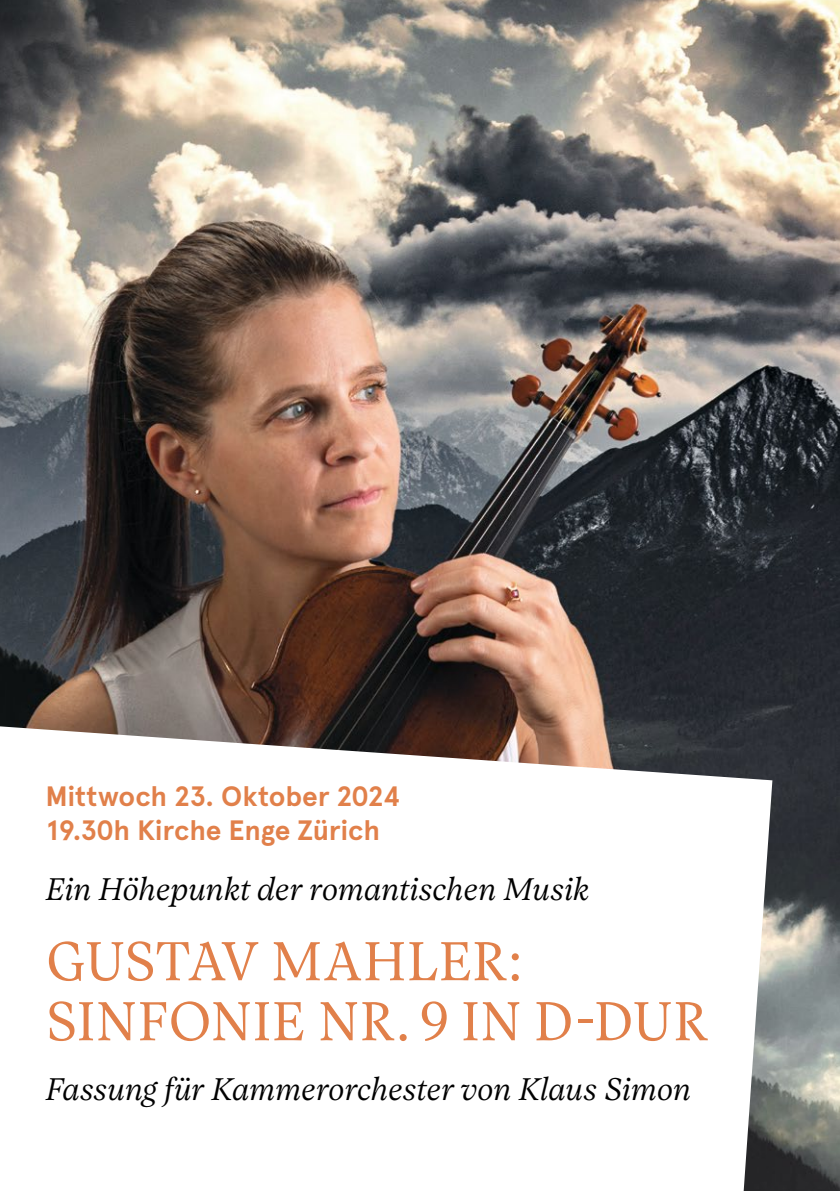
<style>
.page{position:relative;width:840px;height:1191px;background:#fff}
.page>*{position:absolute;margin:0;border:0;box-sizing:border-box;transform-origin:0 0}
.text_sans{font:300 56px "Vesterbro";letter-spacing:-.02em;color:#e1804a}
.text_sans-2{font:italic 300 32px "Vesterbro";letter-spacing:-.015em;color:#000}
.text_sans-3{font:700 28px/34px "Apercu";letter-spacing:-.005em;color:#e1804a}
</style>
<div class="page">
<img style="left:0;top:0;width:839px;height:1191px">
<svg style="left:0;top:726px;width:772px;height:465px"></svg>
<p class="text_sans-3" style="left:45px;top:779px;width:355px">Mittwoch 23. Oktober 2024<br>19.30h Kirche Enge Zürich</p>
<p class="text_sans-2" style="left:45px;top:868px;width:545px">Ein Höhepunkt der romantischen Musik</p>
<p class="text_sans" style="left:45px;top:924px;width:479px">GUSTAV MAHLER:</p>
<p class="text_sans" style="left:45px;top:984px;width:664px">SINFONIE NR. 9 IN D-DUR</p>
<p class="text_sans-2" style="left:45px;top:1068px;width:647px">Fassung für Kammerorchester von Klaus Simon</p>
</div>
